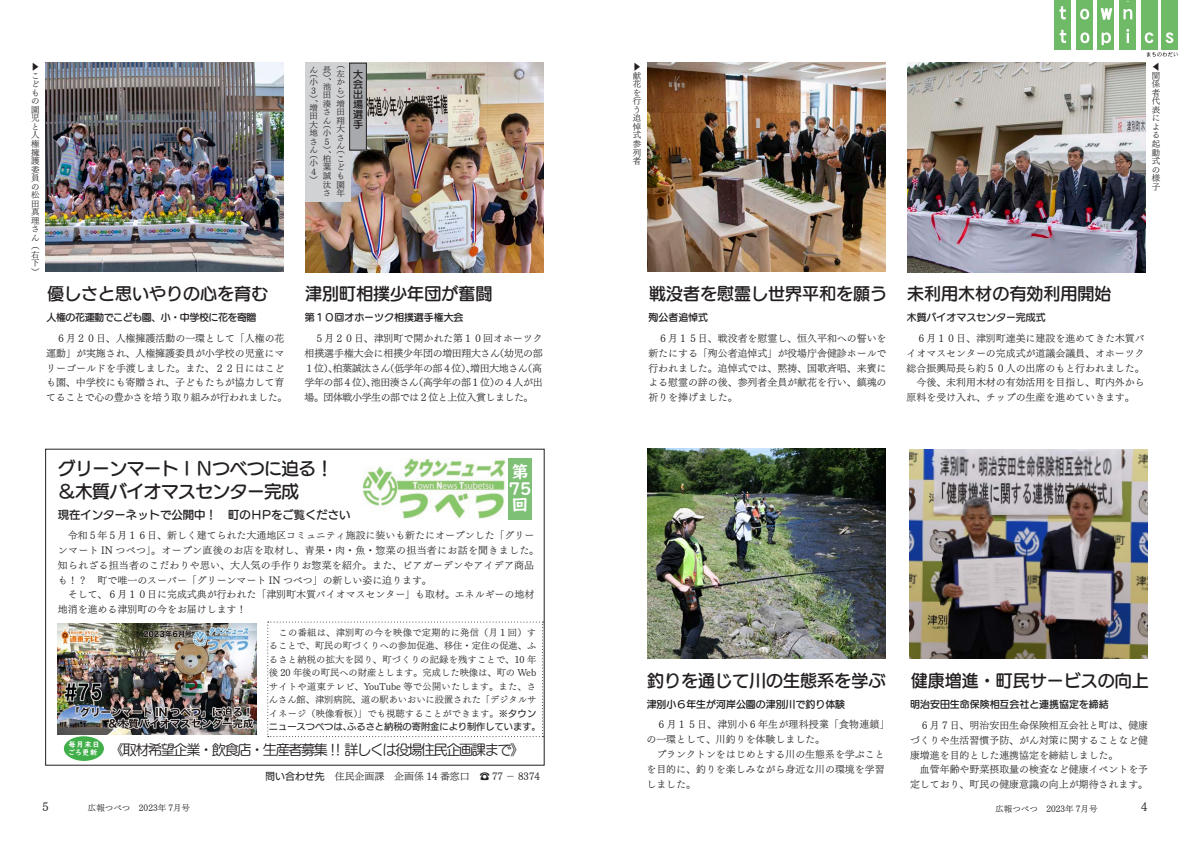
<style>
.page{position:relative;width:1191px;height:842px;background:#fff}
.page>*{position:absolute;margin:0;border:0;box-sizing:border-box;transform-origin:0 0}
.t1{font:17.7px/23px "UD Marugo Large Pr 6 N DB";letter-spacing:-.03em;color:#231f20}
.t2{font:17px "UD Marugo Large Pr 6 N DB";color:#231f20}
.t3{font:17px/16.6px "UD Digi Kyokasho NK B";color:#fff}
.t4{font:14.2px "UD Marugo Large Pr 6 N M";letter-spacing:-.1em;color:#231f20}
.t5{font:11.3px "UD Marugo Large Pr 6 N DB";color:#231f20}
.t6{font:11.3px "UD Mincho Pr 6 N L";color:#231f20}
.t7{font:9.9px/14.9px "UD Mincho Pr 6 N L";color:#231f20}
.t8{font:9.9px/9.9px "UD Marugo Large Pr 6 N DB";color:#231f20;text-align:justify}
.t9{font:9.9px/14.9px "UD Mincho Pr 6 N L";letter-spacing:-.04em;color:#231f20}
.t10{font:9.9px "UD Marugo Large Pr 6 N DB";letter-spacing:-.04em;color:#231f20}
.t11{font:9.2px/13.5px "UD Mincho Pr 6 N L";color:#231f20;text-align:justify}
.t12{font:9.2px "UD Kakugo Large Pr 6 N M";color:#231f20}
.t13{font:8.5px/8.5px "UD Mincho Pr 6 N L";color:#231f20}
.t14{font:7.2px "UD Digi Kyokasho NK B";letter-spacing:.1em;color:#fff}
.s1{font-family:"UD Kakugo Large Pr 6 N M"}
</style>
<div class="page">
<div style="left:1076px;top:0;width:16px;height:50px;background:#6eba66"></div>
<div style="left:1161px;top:0;width:17px;height:50px;background:#6eba66"></div>
<div style="left:1054px;top:0;width:16px;height:50px;background:#6eba66"></div>
<svg style="left:1059px;top:30px;width:7px;height:13px"></svg>
<svg style="left:1080px;top:9px;width:9px;height:11px"></svg>
<div style="left:1097px;top:0;width:17px;height:50px;background:#6eba66"></div>
<svg style="left:1100px;top:8px;width:12px;height:12px"></svg>
<div style="left:1119px;top:0;width:17px;height:50px;background:#6eba66"></div>
<svg style="left:1123px;top:9px;width:9px;height:10px"></svg>
<svg style="left:1080px;top:32px;width:9px;height:11px"></svg>
<svg style="left:1101px;top:32px;width:10px;height:13px"></svg>
<svg style="left:1165px;top:32px;width:8px;height:11px"></svg>
<svg style="left:1126px;top:29px;width:3px;height:14px"></svg>
<div style="left:1141px;top:0;width:16px;height:50px;background:#6eba66"></div>
<svg style="left:1144px;top:32px;width:9px;height:11px"></svg>
<svg style="left:1146px;top:52px;width:31px;height:5px"></svg>
<svg style="left:1059px;top:6px;width:7px;height:13px"></svg>
<img style="left:647px;top:62px;width:238px;height:210px">
<img style="left:45px;top:62px;width:238px;height:210px">
<img style="left:909px;top:449px;width:238px;height:210px">
<img style="left:647px;top:449px;width:238px;height:210px">
<img style="left:907px;top:62px;width:238px;height:210px">
<img style="left:305px;top:62px;width:238px;height:210px">
<div style="left:508px;top:458px;width:24px;height:62px;background:#7fc077"></div>
<svg style="left:267px;top:621px;width:276px;height:116px"></svg>
<img style="left:362px;top:458px;width:143px;height:61px">
<img style="left:58px;top:623px;width:198px;height:111px">
<div style="left:63px;top:736px;width:41px;height:25px;background:#40ae49;border-radius:50%"></div>
<div style="left:63px;top:735px;width:42px;height:27px;border:1px solid #fff;border-radius:50%"></div>
<div style="left:305px;top:63px;width:46px;height:138px;background:#d1d2d4"></div>
<div style="left:350px;top:63px;width:16px;height:87px;background:#a8a9ad"></div>
<div style="left:349px;top:63px;width:17px;height:87px;border:1px solid #231f20"></div>
<p class="t13" style="left:31px;top:62px;width:9px">▶</p>
<p class="t13" style="left:31px;top:71px;width:10px">こどもの園児と人権擁護委員の松田真理さん</p>
<p class="t13" style="left:31px;top:241px;width:10px">（</p>
<p class="t13" style="left:31px;top:249px;width:10px">右下</p>
<p class="t13" style="left:31px;top:266px;width:10px">(</p>
<h2 class="t2" style="left:47px;top:284px;width:223px">優しさと思いやりの心を育む</h2>
<p class="t10" style="left:47px;top:312px;width:211px">人権の花運動でこども園、小・中学校に花を寄贈</p>
<p class="t7" style="left:46px;top:330px;width:242px">　６月２０日、人権擁護活動の一環として「人権の花運動」が実施され、人権擁護委員が小学校の児童にマリーゴールドを手渡しました。また、２２日にはこども園、中学校にも寄贈され、子どもたちが協力して育てることで心の豊かさを培う取り組みが行われました。</p>
<p class="t13" style="left:323px;top:65px;width:10px">長</p>
<p class="t13" style="left:309px;top:65px;width:9px">ん</p>
<p class="t13" style="left:336px;top:60px;width:10px">（</p>
<p class="t13" style="left:336px;top:69px;width:10px;text-align:justify">左から</p>
<p class="t13" style="left:323px;top:73px;width:10px">）</p>
<p class="t13" style="left:323px;top:77px;width:10px">、</p>
<p class="t13" style="left:309px;top:69px;width:10px">（</p>
<p class="t13" style="left:309px;top:77px;width:10px">小</p>
<p class="t13" style="left:323px;top:82px;width:10px">池田湊さん</p>
<p class="t13" style="left:309px;top:86px;width:8px">３</p>
<p class="t13" style="left:309px;top:94px;width:10px">）</p>
<p class="t13" style="left:309px;top:99px;width:10px">、</p>
<p class="t13" style="left:336px;top:94px;width:10px">）</p>
<p class="t13" style="left:336px;top:99px;width:10px">増田翔大さん</p>
<p class="t13" style="left:309px;top:103px;width:10px">増田大地さん</p>
<p class="t13" style="left:323px;top:120px;width:10px">（</p>
<p class="t13" style="left:323px;top:128px;width:10px">小</p>
<p class="t13" style="left:323px;top:137px;width:8px">５</p>
<p class="t13" style="left:323px;top:145px;width:10px">）</p>
<p class="t13" style="left:323px;top:150px;width:10px">、</p>
<p class="t13" style="left:336px;top:145px;width:10px">（</p>
<p class="t13" style="left:323px;top:154px;width:10px;text-align:justify">柏葉誠汰さ</p>
<p class="t13" style="left:309px;top:150px;width:10px">（</p>
<p class="t13" style="left:336px;top:154px;width:10px">こども園年</p>
<p class="t13" style="left:309px;top:158px;width:10px">小</p>
<p class="t13" style="left:309px;top:167px;width:8px">４</p>
<p class="t13" style="left:309px;top:175px;width:10px">(</p>
<p class="t8" style="left:353px;top:70px;width:11px">大会出場選手</p>
<h2 class="t2" style="left:305px;top:285px;width:189px">津別町相撲少年団が奮闘</h2>
<p class="t8" style="left:305px;top:313px;width:160px">第１０回オホーツク相撲選手権大会</p>
<p class="t7" style="left:304px;top:330px;width:240px;text-align:right">　５月２０日、津別町で開かれた第１０回オホーツク（幼児の部</p>
<p class="t7" style="left:304px;top:345px;width:197px">相撲選手権大会に相撲少年団の増田翔大さん</p>
<p class="t7" style="left:304px;top:360px;width:35px">１位）、</p>
<p class="t9" style="left:385px;top:360px;width:92px">（低学年の部４位）、</p>
<p class="t7" style="left:522px;top:360px;width:21px">（高</p>
<p class="t7" style="left:470px;top:360px;width:59px">増田大地さん</p>
<p class="t7" style="left:333px;top:360px;width:59px">柏葉誠汰さん</p>
<p class="t9" style="left:304px;top:375px;width:230px">学年の部４位）、<br>場。団体戦小学生の部では２位と上位入賞しました。</p>
<p class="t9" style="left:413px;top:375px;width:131px">（高学年の部１位の）４人が出</p>
<p class="t7" style="left:371px;top:375px;width:50px">池田湊さん</p>
<h1 class="t1" style="left:58px;top:457px;width:277px">グリーンマートＩＮつべつに迫る!＆木質バイオマスセンター完成</h1>
<p class="t5" style="left:58px;top:508px;width:294px">現在インターネットで公開中！　町のＨPをご覧ください</p>
<h2 class="t3" style="left:508px;top:463px;width:25px">第<br>75回</h2>
<p class="t7" style="left:58px;top:527px;width:483px">　令和５年５月１６日、新しく建てられた大通地区コミュニティ施設に装いも新たにオープンした「グリーンマート IN つべつ」。オープン直後のお店を取材し、青果・肉・魚・惣菜の担当者にお話を聞きました。知られざる担当者のこだわりや思い、大人気の手作りお惣菜を紹介。また、ビアガーデンやアイデア商品も！？　町で唯一のスーパー「グリーンマート IN つべつ」の新しい姿に迫ります。<br>　そして、６月１０日に完成式典が行われた「津別町木質バイオマスセンター」も取材。エネルギーの地材地消を進める津別町の今をお届けします!</p>
<p class="t11" style="left:269px;top:625px;width:269px">　この番組は、津別町の今を映像で定期的に発信（月 1 回）することで、町民の町づくりへの参加促進、移住・定住の促進、ふるさと納税の拡大を図り、町づくりの記録を残すことで、10 年後 20 年後の町民への財産とします。完成した映像は、町の Webサイトや道東テレビ、YouTube 等で公開いたします。また、さんさん館、津別病院、道の駅あいおいに設置された「デジタルサイネージ（映像看板）」でも視聴することができます。<span class="s1">※タウン</span></p>
<p class="t12" style="left:347px;top:721px;width:195px">ふるさと納税の寄附金により制作しています。</p>
<p class="t12" style="left:269px;top:721px;width:84px">ニュースつべつは、</p>
<p class="t14" style="left:68px;top:740px;width:33px">毎月末日</p>
<h3 class="t4" style="left:110px;top:742px;width:416px">《取材希望企業・飲食店・生産者募集 !! 詳しくは役場住民企画課まで》</h3>
<p class="t14" style="left:68px;top:748px;width:31px">ごろ更新</p>
<p class="t6" style="left:43px;top:797px;width:8px">5</p>
<p class="t13" style="left:88px;top:803px;width:104px">広報つべつ　2023年 7月号</p>
<p class="t7" style="left:265px;top:768px;width:206px"><span class="s1">問い合わせ先</span>　住民企画課　企画係 14 番窓口</p>
<p class="t7" style="left:480px;top:768px;width:62px">☎ 77 － 8374</p>
<p class="t13" style="left:633px;top:62px;width:9px">▶</p>
<p class="t13" style="left:633px;top:71px;width:10px">献花を行う追悼式参列者</p>
<p class="t13" style="left:1151px;top:62px;width:8px">◀</p>
<p class="t13" style="left:1151px;top:71px;width:10px">関係者代表による起動式の様子</p>
<h2 class="t2" style="left:649px;top:284px;width:240px">戦没者を慰霊し世界平和を願う</h2>
<h2 class="t2" style="left:907px;top:285px;width:206px">未利用木材の有効利用開始</h2>
<p class="t8" style="left:648px;top:313px;width:61px">殉公者追悼式</p>
<p class="t8" style="left:906px;top:313px;width:140px">木質バイオマスセンター完成式</p>
<p class="t7" style="left:648px;top:330px;width:240px;text-align:justify">　６月１５日、戦没者を慰霊し、恒久平和への誓いを新たにする「殉公者追悼式」が役場庁舎健診ホールで行われました。追悼式では、黙祷、国歌斉唱、来賓による慰霊の辞の後、参列者全員が献花を行い、鎮魂の祈りを捧げました。</p>
<p class="t7" style="left:906px;top:330px;width:240px;text-align:justify">　６月１０日、津別町達美に建設を進めてきた木質バイオマスセンターの完成式が道議会議員、オホーツク総合振興局長ら約５０人の出席のもと行われました。　今後、未利用木材の有効活用を目指し、町内外から原料を受け入れ、チップの生産を進めていきます。</p>
<h2 class="t2" style="left:647px;top:671px;width:240px">釣りを通じて川の生態系を学ぶ</h2>
<h2 class="t2" style="left:910px;top:671px;width:240px">健康増進・町民サービスの向上</h2>
<p class="t8" style="left:646px;top:699px;width:200px">津別小６年生が河岸公園の津別川で釣り体験</p>
<p class="t8" style="left:910px;top:700px;width:200px">明治安田生命保険相互会社と連携協定を締結</p>
<p class="t7" style="left:646px;top:716px;width:245px">　６月１５日、津別小６年生が理科授業「食物連鎖「の一環として、川釣りを体験しました。<br>　プランクトンをはじめとする川の生態系を学ぶことを目的に、釣りを楽しみながら身近な川の環境を学習しました。</p>
<p class="t7" style="left:910px;top:717px;width:240px">　６月７日、明治安田生命保険相互会社と町は、健康づくりや生活習慣予防、がん対策に関することなど健康増進を目的とした連携協定を締結しました。<br>　血管年齢や野菜摂取量の検査など健康イベントを予定しており、町民の健康意識の向上が期待されます。</p>
<p class="t13" style="left:995px;top:803px;width:104px">広報つべつ　2023年 7月号</p>
<p class="t6" style="left:1141px;top:797px;width:8px">4</p>
</div>
